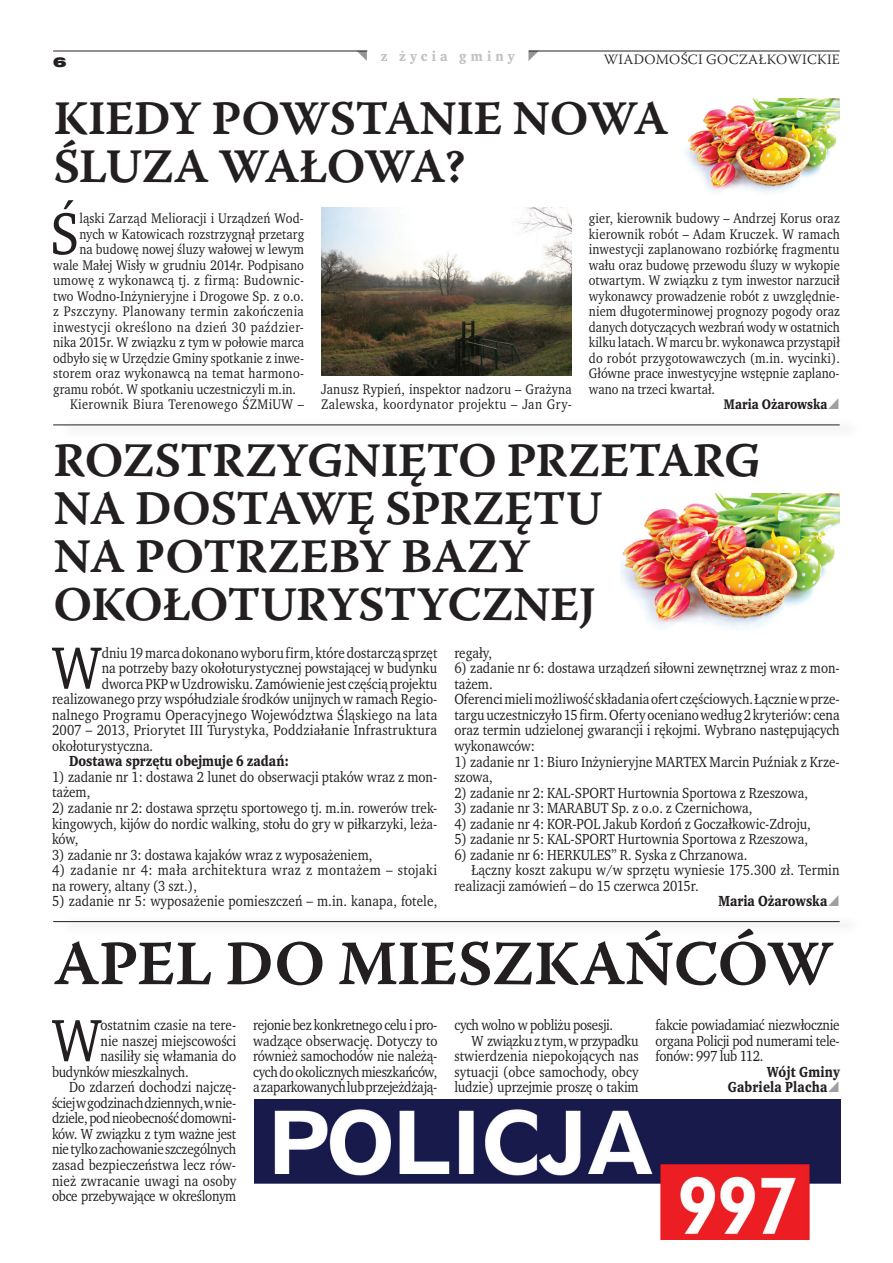
<style>
.page{position:relative;width:893px;height:1263px;background:#fff}
.page>*{position:absolute;margin:0;border:0;box-sizing:border-box;transform-origin:0 0}
.t1{font:63px "Warnock Pro Semibold Capt";letter-spacing:-.015em;color:#231f20}
.t2{font:61.2px "Wro Text";color:#231f20;scale:.93 1}
.t3{font:60.45px "Wro Text";color:#231f20;scale:.93 1}
.t4{font:48px/48px "Warnock Pro Semibold Capt";letter-spacing:-.02em;color:#231f20}
.t5{font:15px/15.6px "Wro Text";color:#231f20;scale:.93 1}
.t6{font:15px "Wro Text";letter-spacing:-.02em;color:#231f20;scale:.93 1}
.t7{font:15px/15.5px "Wro Text";letter-spacing:.03em;color:#231f20;scale:.93 1}
.t8{font:700 15px/15.5px "Wro Text";color:#231f20;scale:.93 1}
.t9{font:14.25px/15.5px "Wro Text";letter-spacing:.01em;color:#231f20;scale:.93 1}
.t10{font:14.25px "Wro Text";letter-spacing:.03em;color:#231f20;scale:.93 1}
.t11{font:300 14.25px "Warnock Pro";letter-spacing:.02em;color:#231f20}
.t12{font:700 14.25px "Wro Text";color:#231f20;scale:.93 1}
.t13{font:700 14.25px "Wro Text";letter-spacing:.29em;color:#c1c2c4}
.t14{font:900 expanded 14.25px "Nimbus San TCE";color:#231f20}
</style>
<div class="page">
<hr style="left:53px;top:51px;width:314px;height:1px;background:#231f20">
<hr style="left:529px;top:51px;width:311px;height:1px;background:#231f20">
<img style="left:685px;top:99px;width:155px;height:95px">
<img style="left:321px;top:208px;width:251px;height:167px">
<hr style="left:53px;top:425px;width:787px;height:1px;background:#231f20">
<img style="left:621px;top:493px;width:219px;height:136px">
<img style="left:652px;top:931px;width:102px;height:2px">
<img style="left:67px;top:928px;width:767px;height:3px">
<hr style="left:53px;top:921px;width:787px;height:1px;background:#231f20">
<img style="left:254px;top:1099px;width:586px;height:140px">
<p class="t14" style="left:53px;top:54px;width:15px">6</p>
<p class="t13" style="left:381px;top:47px;width:135px">z życia gminy</p>
<p class="t11" style="left:604px;top:51px;width:237px">WIADOMOŚCI GOCZAŁKOWICKIE</p>
<h3 class="t4" style="left:53px;top:94px;width:617px">KIEDY POWSTANIE NOWA<br>ŚLUZA WAŁOWA?</h3>
<h3 class="t3" style="left:50px;top:196px;width:33px">Ś</h3>
<p class="t9" style="left:79px;top:211px;width:243px">ląski Zarząd Melioracji i Urządzeń Wod-</p>
<p class="t9" style="left:79px;top:226px;width:243px">nych w Katowicach rozstrzygnął przetarg</p>
<p class="t9" style="left:79px;top:242px;width:243px">na budowę nowej śluzy wałowej w lewym</p>
<p class="t9" style="left:53px;top:257px;width:271px">wale Małej Wisły w grudniu 2014r. Podpisano</p>
<p class="t9" style="left:53px;top:273px;width:271px">umowę z wykonawcą tj. z firmą: Budownic-</p>
<p class="t9" style="left:53px;top:288px;width:271px">two Wodno-Inżynieryjne i Drogowe Sp. z o.o.</p>
<p class="t10" style="left:53px;top:302px;width:271px">z Pszczyny. Planowany termin zakończenia</p>
<p class="t10" style="left:53px;top:318px;width:271px">inwestycji określono na dzień 30 paździer-</p>
<p class="t9" style="left:53px;top:335px;width:271px">nika 2015r. W związku z tym w połowie marca</p>
<p class="t9" style="left:53px;top:350px;width:271px">odbyło się w Urzędzie Gminy spotkanie z inwe-</p>
<p class="t9" style="left:53px;top:366px;width:271px">storem oraz wykonawcą na temat harmono-</p>
<p class="t9" style="left:53px;top:381px;width:263px">gramu robót. W spotkaniu uczestniczyli m.in.</p>
<p class="t10" style="left:70px;top:396px;width:253px">Kierownik Biura Terenowego ŚZMiUW –</p>
<p class="t9" style="left:321px;top:381px;width:271px">Janusz Rypień, inspektor nadzoru – Grażyna<br>Zalewska, koordynator projektu – Jan Gry-</p>
<p class="t9" style="left:589px;top:211px;width:271px;text-align:justify">gier, kierownik budowy – Andrzej Korus oraz kierownik robót – Adam Kruczek. W ramach inwestycji zaplanowano rozbiórkę fragmentu wału oraz budowę przewodu śluzy w wykopie otwartym. W związku z tym inwestor narzucił wykonawcy prowadzenie robót z uwzględnie&shy;niem długoterminowej prognozy pogody oraz danych dotyczących wezbrań wody w ostatnich kilku latach. W marcu br. wykonawca przystąpił do robót przygotowawczych (m.in. wycinki).<br>Główne prace inwestycyjne wstępnie zaplano&shy;wano na trzeci kwartał.</p>
<p class="t12" style="left:724px;top:396px;width:113px">Maria Ożarowska</p>
<h3 class="t4" style="left:53px;top:435px;width:709px">ROZSTRZYGNIĘTO PRZETARG<br>NA DOSTAWĘ SPRZĘTU<br>NA POTRZEBY BAZY<br>OKOŁOTURYSTYCZNEJ</h3>
<h2 class="t2" style="left:52px;top:630px;width:55px">W</h2>
<p class="t5" style="left:102px;top:645px;width:362px">dniu 19 marca dokonano wyboru firm, które dostarczą sprzęt</p>
<p class="t5" style="left:102px;top:660px;width:362px">na potrzeby bazy okołoturystycznej powstającej w budynku</p>
<p class="t5" style="left:102px;top:676px;width:362px">dworca PKP w Uzdrowisku. Zamówienie jest częścią projektu</p>
<p class="t5" style="left:52px;top:691px;width:416px">realizowanego przy współudziale środków unijnych w ramach Regio-</p>
<p class="t5" style="left:52px;top:707px;width:416px">nalnego Programu Operacyjnego Województwa Śląskiego na lata</p>
<p class="t5" style="left:52px;top:722px;width:415px">2007 – 2013, Priorytet III Turystyka, Poddziałanie Infrastruktura</p>
<p class="t5" style="left:52px;top:738px;width:110px">okołoturystyczna.</p>
<p class="t8" style="left:69px;top:754px;width:238px">Dostawa sprzętu obejmuje 6 zadań:</p>
<p class="t5" style="left:52px;top:769px;width:416px">1) zadanie nr 1: dostawa 2 lunet do obserwacji ptaków wraz z mon&shy;tażem,</p>
<p class="t5" style="left:52px;top:800px;width:416px;text-align:justify">2) zadanie nr 2: dostawa sprzętu sportowego tj. m.in. rowerów trek&shy;kingowych, kijów do nordic walking, stołu do gry w piłkarzyki, leża&shy;ków,</p>
<p class="t5" style="left:52px;top:847px;width:346px">3) zadanie nr 3: dostawa kajaków wraz z wyposażeniem,</p>
<p class="t7" style="left:52px;top:862px;width:416px">4) zadanie nr 4: mała architektura wraz z montażem – stojaki na rowery, altany (3 szt.),</p>
<p class="t5" style="left:52px;top:893px;width:416px">5) zadanie nr 5: wyposażenie pomieszczeń – m.in. kanapa, fotele,</p>
<p class="t5" style="left:454px;top:645px;width:42px">regały,</p>
<p class="t5" style="left:454px;top:660px;width:416px">6) zadanie nr 6: dostawa urządzeń siłowni zewnętrznej wraz z mon&shy;tażem.<br>Oferenci mieli możliwość składania ofert częściowych. Łącznie w prze&shy;targu uczestniczyło 15 firm. Oferty oceniano według 2 kryteriów: cena oraz termin udzielonej gwarancji i rękojmi. Wybrano następujących wykonawców:</p>
<p class="t5" style="left:454px;top:754px;width:416px">1) zadanie nr 1: Biuro Inżynieryjne MARTEX Marcin Puźniak z Krze&shy;szowa,</p>
<p class="t5" style="left:454px;top:785px;width:382px">2) zadanie nr 2: KAL-SPORT Hurtownia Sportowa z Rzeszowa,</p>
<p class="t5" style="left:454px;top:800px;width:322px">3) zadanie nr 3: MARABUT Sp. z o.o. z Czernichowa,</p>
<p class="t5" style="left:454px;top:816px;width:385px">4) zadanie nr 4: KOR-POL Jakub Kordoń z Goczałkowic-Zdroju,</p>
<p class="t5" style="left:454px;top:831px;width:382px">5) zadanie nr 5: KAL-SPORT Hurtownia Sportowa z Rzeszowa,</p>
<p class="t5" style="left:454px;top:847px;width:317px">6) zadanie nr 6: HERKULES” R. Syska z Chrzanowa.</p>
<p class="t5" style="left:471px;top:862px;width:397px">Łączny koszt zakupu w/w sprzętu wyniesie 175.300 zł. Termin</p>
<p class="t5" style="left:454px;top:878px;width:264px">realizacji zamówień – do 15 czerwca 2015r.</p>
<p class="t8" style="left:718px;top:894px;width:119px">Maria Ożarowska</p>
<h1 class="t1" style="left:53px;top:925px;width:782px">APEL DO MIESZKAŃCÓW</h1>
<h2 class="t2" style="left:52px;top:1002px;width:55px">W</h2>
<p class="t5" style="left:101px;top:1017px;width:147px">ostatnim czasie na tere-</p>
<p class="t5" style="left:101px;top:1033px;width:147px">nie naszej miejscowości</p>
<p class="t5" style="left:101px;top:1048px;width:147px">nasiliły się włamania do</p>
<p class="t6" style="left:52px;top:1062px;width:148px">budynków mieszkalnych.</p>
<p class="t5" style="left:69px;top:1079px;width:181px">Do zdarzeń dochodzi najczę-</p>
<p class="t6" style="left:52px;top:1093px;width:200px">ściej w godzinach dziennych, w nie-</p>
<p class="t6" style="left:52px;top:1109px;width:200px">dziele, pod nieobecność domowni-</p>
<p class="t6" style="left:52px;top:1124px;width:200px">ków. W związku z tym ważne jest</p>
<p class="t6" style="left:52px;top:1140px;width:200px">nie tylko zachowanie szczególnych</p>
<p class="t5" style="left:52px;top:1157px;width:199px">zasad bezpieczeństwa lecz rów-</p>
<p class="t5" style="left:52px;top:1172px;width:200px">nież zwracanie uwagi na osoby</p>
<p class="t5" style="left:52px;top:1188px;width:200px">obce przebywające w określonym</p>
<p class="t5" style="left:253px;top:1017px;width:200px;text-align:justify">rejonie bez konkretnego celu i pro&shy;wadzące obserwację. Dotyczy to również samochodów nie należą&shy;cych do okolicznych mieszkańców, a zaparkowanych lub przejeżdżają-</p>
<p class="t6" style="left:454px;top:1016px;width:172px">cych wolno w pobliżu posesji.</p>
<p class="t6" style="left:471px;top:1031px;width:181px">W związku z tym, w przypadku</p>
<p class="t5" style="left:454px;top:1048px;width:200px">stwierdzenia niepokojących nas</p>
<p class="t5" style="left:454px;top:1064px;width:200px">sytuacji (obce samochody, obcy</p>
<p class="t5" style="left:454px;top:1079px;width:200px">ludzie) uprzejmie proszę o takim</p>
<p class="t5" style="left:656px;top:1017px;width:200px;text-align:justify">fakcie powiadamiać niezwłocznie organa Policji pod numerami tele&shy;fonów: 997 lub 112.</p>
<p class="t8" style="left:728px;top:1064px;width:122px;text-indent:39px">Wójt Gminy<br>Gabriela Placha</p>
</div>
